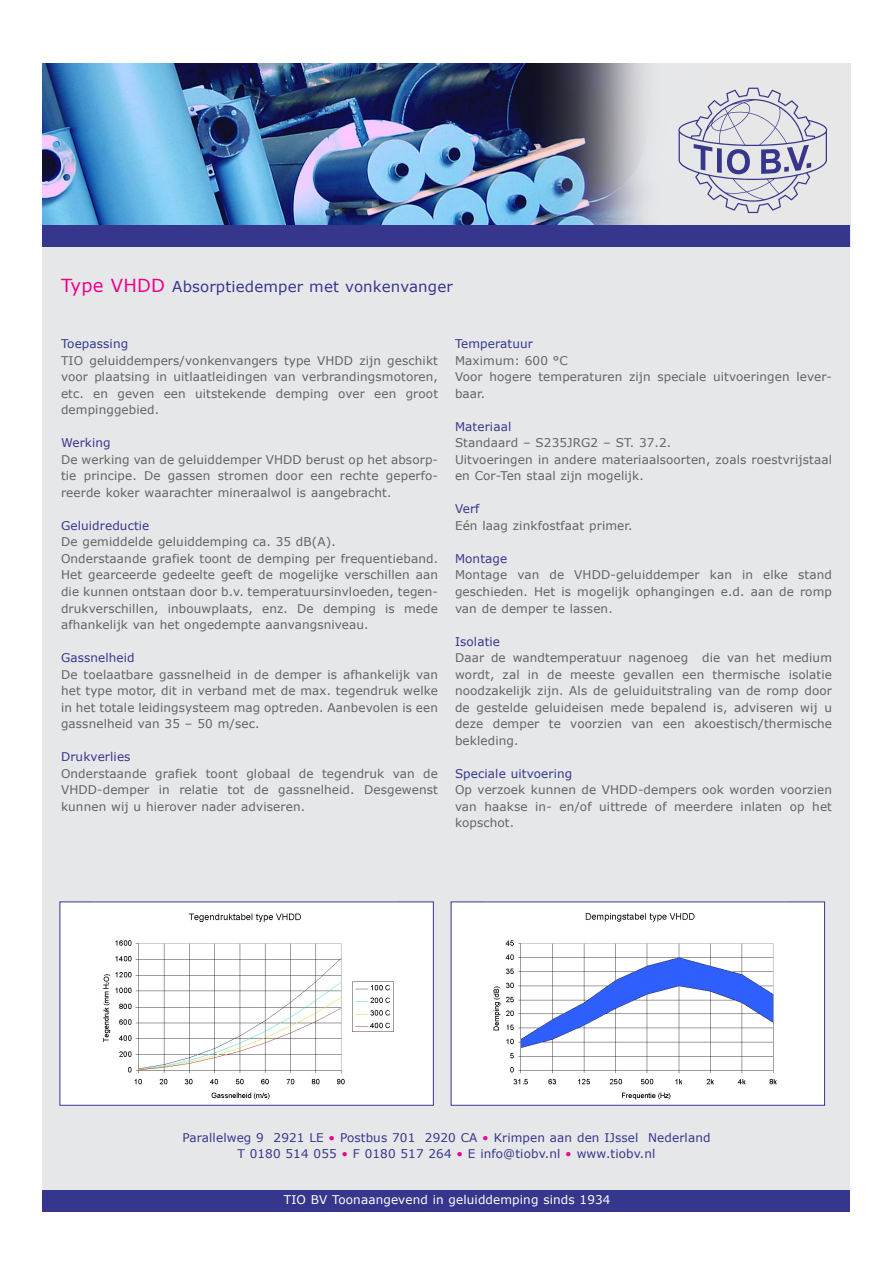
<style>
.page{position:relative;width:893px;height:1263px;background:#fff}
.page>*{position:absolute;margin:0;border:0;box-sizing:border-box;transform-origin:0 0}
.Normaal{font:15px "Verdana";letter-spacing:.01em;color:#36378c}
.Normaal-2{font:12px/16.5px "Verdana";letter-spacing:.01em;color:#636366;text-align:justify}
.Normaal-3{font:12px "Verdana";letter-spacing:.01em;color:#36378c}
.Normaal-4{font:12px "Verdana";letter-spacing:.01em;color:#fff}
.s1{font-size:18px;color:#ed028c}
.s2{color:#ed028c}
</style>
<div class="page">
<div style="left:43px;top:64px;width:807px;height:1148px;background:#e6e7e9"></div>
<img style="left:43px;top:64px;width:716px;height:161px">
<div style="left:43px;top:225px;width:807px;height:22px;background:#36378c"></div>
<div style="left:43px;top:1191px;width:807px;height:21px;background:#36378c"></div>
<svg style="left:678px;top:88px;width:150px;height:125px"></svg>
<div style="left:60px;top:902px;width:373px;height:203px;background:#fff"></div>
<img style="left:103px;top:913px;width:291px;height:187px">
<div style="left:60px;top:901px;width:374px;height:205px;border:1px solid #36378c"></div>
<div style="left:451px;top:902px;width:374px;height:203px;background:#fff"></div>
<img style="left:493px;top:913px;width:284px;height:187px">
<div style="left:451px;top:901px;width:374px;height:205px;border:1px solid #36378c"></div>
<p class="Normaal" style="left:61px;top:277px;width:393px"><span class="s1">Type VHDD</span> Absorptiedemper met vonkenvanger</p>
<p class="Normaal-3" style="left:61px;top:336px;width:69px">Toepassing</p>
<p class="Normaal-2" style="left:61px;top:352px;width:379px">TIO geluiddempers/vonkenvangers type VHDD zijn geschikt voor plaatsing in uitlaatleidingen van verbrandingsmotoren, etc. en geven een uitstekende demping over een groot dempinggebied.</p>
<p class="Normaal-3" style="left:61px;top:435px;width:51px">Werking</p>
<p class="Normaal-2" style="left:61px;top:451px;width:378px">De werking van de geluiddemper VHDD berust op het absorp&shy;tie principe. De gassen stromen door een rechte geperfo&shy;reerde koker waarachter mineraalwol is aangebracht.</p>
<p class="Normaal-3" style="left:61px;top:518px;width:90px">Geluidreductie</p>
<p class="Normaal-2" style="left:61px;top:533px;width:276px">De gemiddelde geluiddemping ca. 35 dB(A).</p>
<p class="Normaal-2" style="left:61px;top:550px;width:378px">Onderstaande grafiek toont de demping per frequentieband.<br>Het gearceerde gedeelte geeft de mogelijke verschillen aan die kunnen ontstaan door b.v. temperatuursinvloeden, tegen&shy;drukverschillen, inbouwplaats, enz. De demping is mede afhankelijk van het ongedempte aanvangsniveau.</p>
<p class="Normaal-3" style="left:61px;top:650px;width:75px">Gassnelheid</p>
<p class="Normaal-2" style="left:61px;top:665px;width:379px">De toelaatbare gassnelheid in de demper is afhankelijk van het type motor, dit in verband met de max. tegendruk welke in het totale leidingsysteem mag optreden. Aanbevolen is een gassnelheid van 35 – 50 m/sec.</p>
<p class="Normaal-3" style="left:61px;top:749px;width:71px">Drukverlies</p>
<p class="Normaal-2" style="left:61px;top:764px;width:378px">Onderstaande grafiek toont globaal de tegendruk van de VHDD-demper in relatie tot de gassnelheid. Desgewenst kunnen wij u hierover nader adviseren.</p>
<p class="Normaal-3" style="left:455px;top:336px;width:79px">Temperatuur</p>
<p class="Normaal-2" style="left:455px;top:352px;width:114px">Maximum: 600 °C</p>
<p class="Normaal-2" style="left:455px;top:368px;width:378px">Voor hogere temperaturen zijn speciale uitvoeringen lever&shy;baar.</p>
<p class="Normaal-3" style="left:455px;top:419px;width:58px">Materiaal</p>
<p class="Normaal-2" style="left:455px;top:434px;width:218px">Standaard – S235JRG2 – ST. 37.2.</p>
<p class="Normaal-2" style="left:455px;top:451px;width:378px">Uitvoeringen in andere materiaalsoorten, zoals roestvrijstaal en Cor-Ten staal zijn mogelijk.</p>
<p class="Normaal-3" style="left:455px;top:501px;width:26px">Verf</p>
<p class="Normaal-2" style="left:455px;top:517px;width:179px">Eén laag zinkfostfaat primer.</p>
<p class="Normaal-3" style="left:455px;top:551px;width:54px">Montage</p>
<p class="Normaal-2" style="left:455px;top:566px;width:378px">Montage van de VHDD-geluiddemper kan in elke stand geschieden. Het is mogelijk ophangingen e.d. aan de romp van de demper te lassen.</p>
<p class="Normaal-3" style="left:455px;top:633px;width:47px">Isolatie</p>
<p class="Normaal-2" style="left:455px;top:649px;width:379px">Daar de wandtemperatuur nagenoeg die van het medium wordt, zal in de meeste gevallen een thermische isolatie noodzakelijk zijn. Als de geluiduitstraling van de romp door de gestelde geluideisen mede bepalend is, adviseren wij u deze demper te voorzien van een akoestisch/thermische bekleding.</p>
<p class="Normaal-3" style="left:455px;top:765px;width:119px">Speciale uitvoering</p>
<p class="Normaal-2" style="left:455px;top:781px;width:378px">Op verzoek kunnen de VHDD-dempers ook worden voorzien van haakse in- en/of uittrede of meerdere inlaten op het kopschot.</p>
<p class="Normaal-3" style="left:182px;top:1130px;width:530px">Parallelweg 9 2921 LE <span class="s2">•</span> Postbus 701 2920 CA <span class="s2">•</span> Krimpen aan den IJssel Nederland</p>
<p class="Normaal-3" style="left:237px;top:1146px;width:419px">T 0180 514 055 <span class="s2">•</span> F 0180 517 264 <span class="s2">•</span> E info@tiobv.nl <span class="s2">•</span> www.tiobv.nl</p>
<p class="Normaal-4" style="left:284px;top:1192px;width:328px">TIO BV Toonaangevend in geluiddemping sinds 1934</p>
</div>
